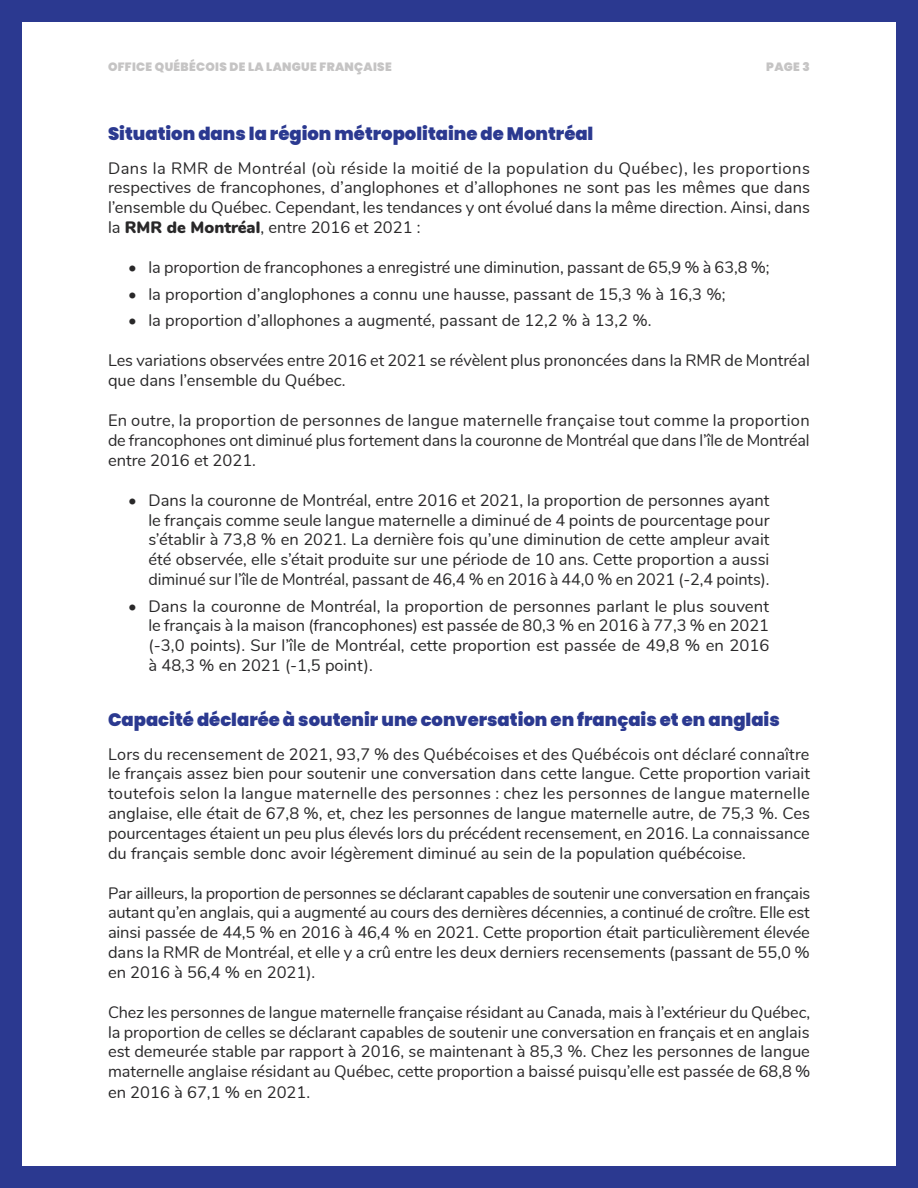
<style>
.page{position:relative;width:918px;height:1188px;background:#fff}
.page>*{position:absolute;margin:0;border:0;box-sizing:border-box;transform-origin:0 0}
.t1{font:900 18px "Poppins";color:#2b3990}
.liste_puce{font:16.5px/19.8px "Nunito";color:#292829;text-align:justify}
.t2{font:900 12px "Poppins";letter-spacing:.025em;color:#c5c4c4}
.s1{font-weight:900}
</style>
<div class="page">
<div style="left:0;top:1166px;width:918px;height:22px;background:#2b3990"></div>
<div style="left:0;top:0;width:918px;height:22px;background:#2b3990"></div>
<div style="left:0;top:0;width:22px;height:1188px;background:#2b3990"></div>
<div style="left:896px;top:0;width:22px;height:1188px;background:#2b3990"></div>
<p class="t2" style="left:108px;top:60px;width:285px">OFFICE QUÉBÉCOIS DE LA LANGUE FRANÇAISE</p>
<p class="t2" style="left:766px;top:60px;width:45px">PAGE 3</p>
<h3 class="t1" style="left:108px;top:124px;width:487px">Situation dans la région métropolitaine de Montréal</h3>
<p class="liste_puce" style="left:108px;top:157px;width:704px">Dans la RMR de Montréal (où réside la moitié de la population du Québec), les proportions respectives de francophones, d’anglophones et d’allophones ne sont pas les mêmes que dans l’ensemble du Québec. Cependant, les tendances y ont évolué dans la même direction. Ainsi, dans la <span class="s1">RMR de Montréal</span>, entre 2016 et 2021 :</p>
<p class="liste_puce" style="left:128px;top:257px;width:643px">• la proportion de francophones a enregistré une diminution, passant de 65,9 % à 63,8 %;</p>
<p class="liste_puce" style="left:128px;top:283px;width:599px">• la proportion d’anglophones a connu une hausse, passant de 15,3 % à 16,3 %;</p>
<p class="liste_puce" style="left:128px;top:310px;width:525px">• la proportion d’allophones a augmenté, passant de 12,2 % à 13,2 %.</p>
<p class="liste_puce" style="left:108px;top:350px;width:703px">Les variations observées entre 2016 et 2021 se révèlent plus prononcées dans la RMR de Montréal que dans l’ensemble du Québec.</p>
<p class="liste_puce" style="left:108px;top:410px;width:703px">En outre, la proportion de personnes de langue maternelle française tout comme la proportion de francophones ont diminué plus fortement dans la couronne de Montréal que dans l’île de Montréal entre 2016 et 2021.</p>
<p class="liste_puce" style="left:148px;top:489px;width:623px;text-indent:-20px">• Dans la couronne de Montréal, entre 2016 et 2021, la proportion de personnes ayant le français comme seule langue maternelle a diminué de 4 points de pourcentage pour s’établir à 73,8 % en 2021. La dernière fois qu’une diminution de cette ampleur avait été observée, elle s’était produite sur une période de 10 ans. Cette proportion a aussi diminué sur l’île de Montréal, passant de 46,4 % en 2016 à 44,0 % en 2021 (-2,4 points).</p>
<p class="liste_puce" style="left:148px;top:595px;width:623px;text-indent:-20px">• Dans la couronne de Montréal, la proportion de personnes parlant le plus souvent le français à la maison (francophones) est passée de 80,3 % en 2016 à 77,3 % en 2021 (-3,0 points). Sur l’île de Montréal, cette proportion est passée de 49,8 % en 2016 à 48,3 % en 2021 (-1,5 point).</p>
<h3 class="t1" style="left:108px;top:710px;width:673px">Capacité déclarée à soutenir une conversation en français et en anglais</h3>
<p class="liste_puce" style="left:108px;top:743px;width:704px">Lors du recensement de 2021, 93,7 % des Québécoises et des Québécois ont déclaré connaître le français assez bien pour soutenir une conversation dans cette langue. Cette proportion variait toutefois selon la langue maternelle des personnes : chez les personnes de langue maternelle anglaise, elle était de 67,8 %, et, chez les personnes de langue maternelle autre, de 75,3 %. Ces pourcentages étaient un peu plus élevés lors du précédent recensement, en 2016. La connaissance du français semble donc avoir légèrement diminué au sein de la population québécoise.</p>
<p class="liste_puce" style="left:108px;top:882px;width:704px">Par ailleurs, la proportion de personnes se déclarant capables de soutenir une conversation en français autant qu’en anglais, qui a augmenté au cours des dernières décennies, a continué de croître. Elle est ainsi passée de 44,5 % en 2016 à 46,4 % en 2021. Cette proportion était particulièrement élevée dans la RMR de Montréal, et elle y a crû entre les deux derniers recensements (passant de 55,0 % en 2016 à 56,4 % en 2021).</p>
<p class="liste_puce" style="left:108px;top:1001px;width:704px">Chez les personnes de langue maternelle française résidant au Canada, mais à l’extérieur du Québec, la proportion de celles se déclarant capables de soutenir une conversation en français et en anglais est demeurée stable par rapport à 2016, se maintenant à 85,3 %. Chez les personnes de langue maternelle anglaise résidant au Québec, cette proportion a baissé puisqu’elle est passée de 68,8 % en 2016 à 67,1 % en 2021.</p>
</div>
